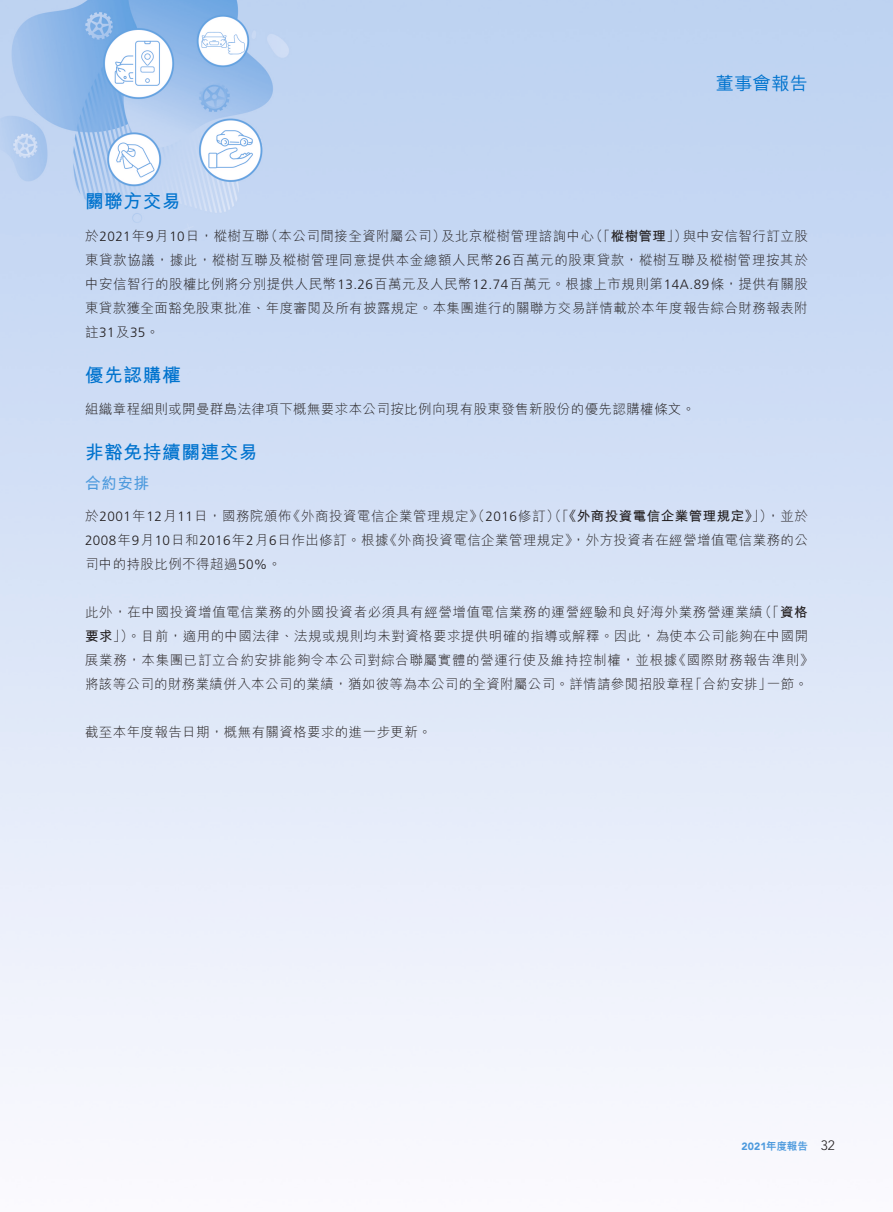
<style>
.page{position:relative;width:893px;height:1212px;background:#fff}
.page>*{position:absolute;margin:0;border:0;box-sizing:border-box;transform-origin:0 0}
.t1{font:700 18.75px "M Hei HK";letter-spacing:.03em;color:#0073ce}
.t2{font:500 18px "M Hei HK";letter-spacing:.03em;color:#0073ce}
.t3{font:700 15.75px "M Hei HK";color:#4d9add}
.t4{font:300 13.5px/24px "M Hei HK";letter-spacing:.03em;color:#231f20}
.t5{font:300 13.5px "Frutiger LT Std";color:#231f20}
.t6{font:300 13.5px "Avenir LT Std";color:#231f20}
.t7{font:900 10.5px "Avenir LT Std";color:#4d9add}
.s1{font-weight:700}
.s2{font-family:"Frutiger LT Std"}
.s3{font-family:"M Hei HK"}
.s4{font-family:"M Hei HK";font-weight:800}
</style>
<div class="page">
<img style="left:0;top:0;width:893px;height:1101px">
<h1 class="t1" style="left:85px;top:188px;width:97px">關聯方交易</h1>
<h2 class="t2" style="left:716px;top:71px;width:94px">董事會報告</h2>
<p class="t4" style="left:265px;top:223px;width:183px">（本公司間接全資附屬公司）</p>
<p class="t4" style="left:590px;top:223px;width:99px">（「<span class="s1">樅樹管理</span>」）</p>
<p class="t4" style="left:85px;top:223px;width:724px">於<span class="s2">2021</span>年<span class="s2">9</span>月<span class="s2">10</span>日，樅樹互聯<br>東貸款協議，據此，樅樹互聯及樅樹管理同意提供本金總額人民幣<span class="s2">26</span>百萬元的股東貸款，樅樹互聯及樅樹管理按其於中安信智行的股權比例將分別提供人民幣<span class="s2">13.26</span>百萬元及人民幣<span class="s2">12.74</span>百萬元。根據上市規則第<span class="s2">14A.89</span>條，提供有關股東貸款獲全面豁免股東批准、年度審閱及所有披露規定。本集團進行的關聯方交易詳情載於本年度報告綜合財務報表附</p>
<p class="t5" style="left:85px;top:324px;width:76px"><span class="s3">註</span>31<span class="s3">及</span>35<span class="s3">。</span></p>
<h1 class="t1" style="left:85px;top:361px;width:97px">優先認購權</h1>
<p class="t4" style="left:85px;top:397px;width:612px">組織章程細則或開曼群島法律項下概無要求本公司按比例向現有股東發售新股份的優先認購權條文。</p>
<h1 class="t1" style="left:85px;top:439px;width:174px">非豁免持續關連交易</h1>
<p class="t3" style="left:85px;top:471px;width:66px">合約安排</p>
<p class="t4" style="left:766px;top:504px;width:43px">，並於</p>
<p class="t4" style="left:441px;top:223px;width:155px">及北京樅樹管理諮詢中心</p>
<p class="t4" style="left:683px;top:223px;width:127px">與中安信智行訂立股</p>
<p class="t4" style="left:287px;top:504px;width:487px">《外商投資電信企業管理規定》（<span class="s2">2016</span>修訂）（「<span class="s1">《外商投資電信企業管理規定》</span>」）</p>
<p class="t4" style="left:85px;top:504px;width:208px">於<span class="s2">2001</span>年<span class="s2">12</span>月<span class="s2">11</span>日，國務院頒佈</p>
<p class="t4" style="left:85px;top:528px;width:305px"><span class="s2">2008</span>年<span class="s2">9</span>月<span class="s2">10</span>日和<span class="s2">2016</span>年<span class="s2">2</span>月<span class="s2">6</span>日作出修訂。根據司中的持股比例不得超過<span class="s2">50%</span>。</p>
<p class="t4" style="left:384px;top:528px;width:426px">《外商投資電信企業管理規定，》外方投資者在經營增值電信業務的公</p>
<p class="t4" style="left:85px;top:600px;width:679px">此外，在中國投資增值電信業務的外國投資者必須具有經營增值電信業務的運營經驗和良好海外業務營運業績</p>
<p class="t4" style="left:85px;top:624px;width:725px"><span class="s1">要求</span>」）。目前，適用的中國法律、法規或規則均未對資格要求提供明確的指導或解釋。因此，為使本公司能夠在中國開</p>
<p class="t4" style="left:673px;top:648px;width:142px">《國際財務報告準則《</p>
<p class="t4" style="left:759px;top:600px;width:51px">（「<span class="s1">資格</span></p>
<p class="t4" style="left:85px;top:648px;width:594px">展業務，本集團已訂立合約安排能夠令本公司對綜合聯屬實體的營運行使及維持控制權，並根據</p>
<p class="t4" style="left:85px;top:672px;width:610px">將該等公司的財務業績併入本公司的業績，猶如彼等為本公司的全資附屬公司。詳情請參閱招股章程</p>
<p class="t4" style="left:85px;top:720px;width:348px">截至本年度報告日期，概無有關資格要求的進一步更新。</p>
<p class="t4" style="left:689px;top:672px;width:84px">「合約安排」</p>
<p class="t4" style="left:767px;top:672px;width:43px">一節。</p>
<p class="t7" style="left:741px;top:1140px;width:68px">2021<span class="s4">年度報告</span></p>
<p class="t6" style="left:821px;top:1138px;width:16px">32</p>
</div>
